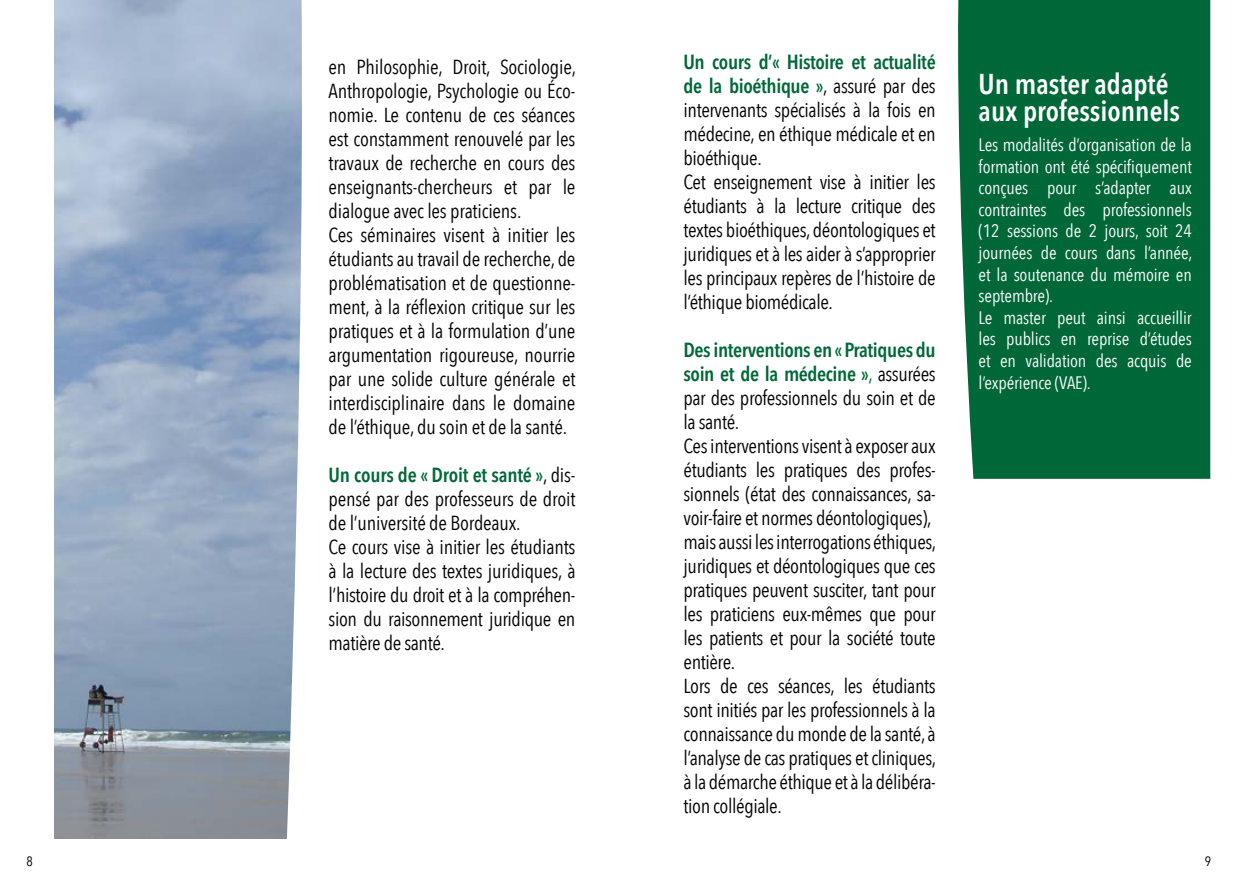
<style>
.page{position:relative;width:1259px;height:893px;background:#fff}
.page>*{position:absolute;margin:0;border:0;box-sizing:border-box;transform-origin:0 0}
.t1{font:600 condensed 28.5px/27px "Avenir Next LT Pro";color:#fff}
.t2{font:20.25px/24px "Avenir Next Condensed";letter-spacing:-.02em;color:#000}
.t3{font:600 condensed 20.25px/24px "Avenir Next LT Pro";letter-spacing:-.02em;color:#006838}
.t4{font:18px/21.6px "Avenir Next Condensed";letter-spacing:-.01em;color:#fff}
.t5{font:13.5px "Avenir Next Condensed";color:#000}
.s1{font-family:"Avenir Next Condensed";font-weight:400;font-stretch:normal;color:#000}
.s2{font-family:"Avenir Next Condensed";font-weight:400;font-stretch:normal}
</style>
<div class="page">
<img style="left:54px;top:0;width:248px;height:839px">
<div style="left:958px;top:0;width:252px;height:479px;background:#006838"></div>
<p class="t2" style="left:328px;top:54px;width:249px">en Philosophie, Droit, Sociologie, Anthropologie, Psychologie ou Éco&shy;nomie. Le contenu de ces séances est constamment renouvelé par les travaux de recherche en cours des enseignants-chercheurs et par le dialogue avec les praticiens.<br>Ces séminaires visent à initier les étudiants au travail de recherche, de problématisation et de questionne&shy;ment, à la réflexion critique sur les pratiques et à la formulation d’une argumentation rigoureuse, nourrie par une solide culture générale et interdisciplinaire dans le domaine de l’éthique, du soin et de la santé.</p>
<p class="t3" style="left:328px;top:463px;width:248px">Un cours de « Droit et santé »<span class="s1">, dis-</span></p>
<p class="t2" style="left:328px;top:486px;width:248px">pensé par des professeurs de droit de l’université de Bordeaux.<br>Ce cours vise à initier les étudiants à la lecture des textes juridiques, à l’histoire du droit et à la compréhen&shy;sion du raisonnement juridique en matière de santé.</p>
<p class="t3" style="left:683px;top:50px;width:254px">Un cours d’« Histoire et actualité de la bioéthique »<span class="s1">, assuré par des</span></p>
<p class="t2" style="left:683px;top:97px;width:254px">intervenants spécialisés à la fois en médecine, en éthique médicale et en bioéthique.<br>Cet enseignement vise à initier les étudiants à la lecture critique des textes bioéthiques, déontologiques et juridiques et à les aider à s’approprier les principaux repères de l’histoire de l’éthique biomédicale.</p>
<p class="t3" style="left:683px;top:338px;width:254px">Des interventions en « Pratiques du soin et de la médecine »<span class="s2">,</span> <span class="s1">assurées</span></p>
<p class="t2" style="left:683px;top:385px;width:254px">par des professionnels du soin et de la santé.<br>Ces interventions visent à exposer aux étudiants les pratiques des profes&shy;sionnels (état des connaissances, sa&shy;voir-faire et normes déontologiques), mais aussi les interrogations éthiques, juridiques et déontologiques que ces pratiques peuvent susciter, tant pour les praticiens eux-mêmes que pour les patients et pour la société toute entière.<br>Lors de ces séances, les étudiants sont initiés par les professionnels à la connaissance du monde de la santé, à l’analyse de cas pratiques et cliniques, à la démarche éthique et à la délibéra&shy;tion collégiale.</p>
<h1 class="t1" style="left:978px;top:70px;width:203px">Un master adapté aux professionnels</h1>
<p class="t4" style="left:978px;top:133px;width:215px">Les modalités d’organisation de la formation ont été spécifiquement conçues pour s’adapter aux contraintes des professionnels (12 sessions de 2 jours, soit 24 journées de cours dans l’année, et la soutenance du mémoire en septembre).<br>Le master peut ainsi accueillir les publics en reprise d’études et en validation des acquis de l’expérience (VAE).</p>
<p class="t5" style="left:26px;top:850px;width:8px">8</p>
<p class="t5" style="left:1205px;top:850px;width:8px">9</p>
</div>
